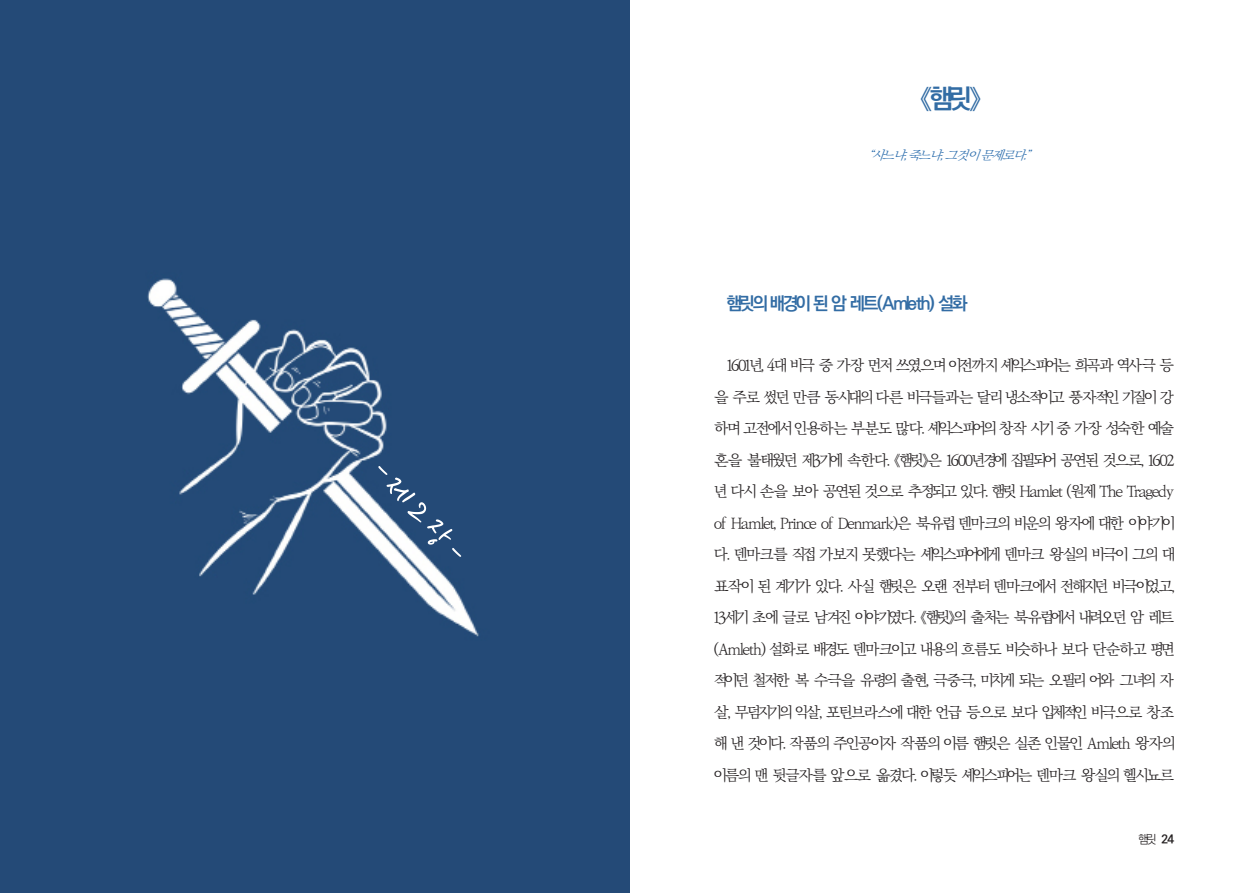
<style>
.page{position:relative;width:1259px;height:893px;background:#fff}
.page>*{position:absolute;margin:0;border:0;box-sizing:border-box;transform-origin:0 0}
.t1{font:37.5px "THEFACESHOP";color:#fff}
.책_제목{font:27px "Ko Pub World Dotum PB";color:#326ca4}
.문단_제목{font:18px "Ko Pub World Dotum PB";letter-spacing:-.13em;color:#326ca4}
.t2{font:15px/31.5px "Ko Pub World Batang PL";letter-spacing:-.11em;color:#231f20}
.책갈피_문장{font:italic 12.15px "Ko Pub World Batang PL";color:#3171af;scale:1.06 1}
.t3{font:12px "Ko Pub World Dotum PL";color:#231f20}
.s1{font-family:"Ko Pub World Dotum PB"}
</style>
<div class="page">
<div style="left:0;top:0;width:629px;height:893px;background:#244a77"></div>
<p class="t1" style="left:392px;top:451px;width:128px;rotate:48deg">-제2장-</p>
<p class="책_제목" style="left:920px;top:79px;width:63px">《햄릿》</p>
<p class="책갈피_문장" style="left:868px;top:147px;width:161px">“사느냐, 죽느냐, 그것이 문제로다.”</p>
<p class="문단_제목" style="left:726px;top:291px;width:242px">햄릿의 배경이 된 암 레트(Amleth) 설화</p>
<p class="t2" style="left:712px;top:350px;width:465px;text-indent:13px">1601년, 4대 비극 중 가장 먼저 쓰였으며 이전까지 셰익스피어는 희곡과 역사극 등 을 주로 썼던 만큼 동시대의 다른 비극들과는 달리 냉소적이고 풍자적인 기질이 강 하며 고전에서 인용하는 부분도 많다. 셰익스피어의 창작 시기 중 가장 성숙한 예술 혼을 불태웠던 제3기에 속한다. 《햄릿》은 1600년경에 집필되어 공연된 것으로, 1602 년 다시 손을 보아 공연된 것으로 추정되고 있다. 햄릿 Hamlet (원제 The Tragedy of Hamlet, Prince of Denmark)은 북유럽 덴마크의 비운의 왕자에 대한 이야기이 다. 덴마크를 직접 가보지 못했다는 셰익스피어에게 덴마크 왕실의 비극이 그의 대 표작이 된 계기가 있다. 사실 햄릿은 오랜 전부터 덴마크에서 전해지던 비극이었고, 13세기 초에 글로 남겨진 이야기였다. 《햄릿》의 출처는 북유럽에서 내려오던 암 레트 (Amleth) 설화로 배경도 덴마크이고 내용의 흐름도 비슷하나 보다 단순하고 평면 적이던 철저한 복 수극을 유령의 출현, 극중극, 미치게 되는 오필리 어와 그녀의 자 살, 무덤지기의 익살, 포틴브라스에 대한 언급 등으로 보다 입체적인 비극으로 창조 해 낸 것이다. 작품의 주인공이자 작품의 이름 햄릿은 실존 인물인 Amleth 왕자의 이름의 맨 뒷글자를 앞으로 옮겼다. 이렇듯 셰익스피어는 덴마크 왕실의 헬시뇨르</p>
<p class="t3" style="left:1138px;top:831px;width:37px">햄릿 <span class="s1">24</span></p>
</div>
